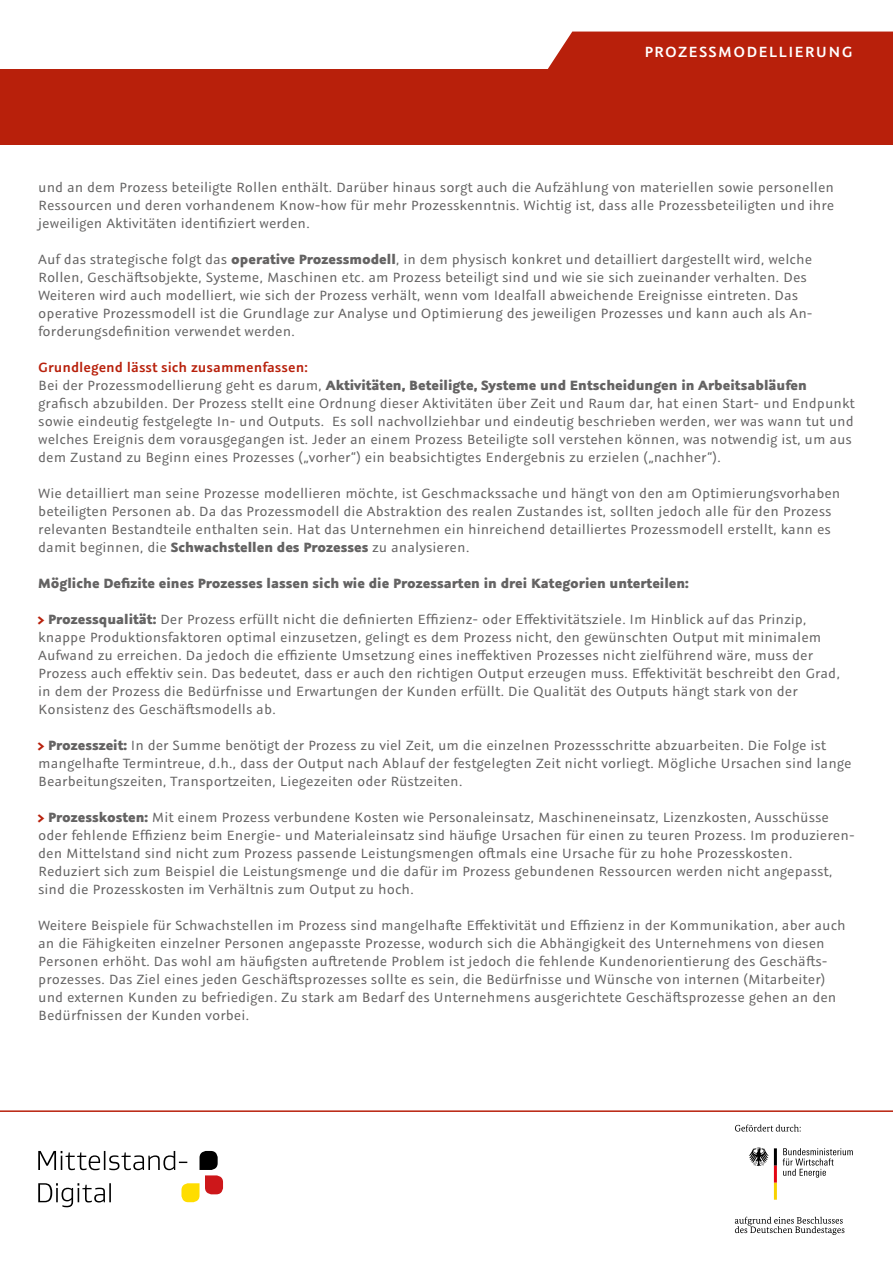
<style>
.page{position:relative;width:893px;height:1263px;background:#fff}
.page>*{position:absolute;margin:0;border:0;box-sizing:border-box;transform-origin:0 0}
.t1{font:600 16.5px "Graublau Sans";letter-spacing:.075em;color:#fff}
.t2{font:15px/18px "Graublau Sans";color:#646363}
.t3{font:700 15px "Graublau Sans";color:#646363}
.s1{font-weight:700}
.s2{font-weight:600;color:#b8200b}
.s3{font-weight:700;color:#b8200b}
</style>
<div class="page">
<div style="left:0;top:69px;width:893px;height:76px;background:#b8200b"></div>
<div style="left:548px;top:32px;width:345px;height:37px;background:#b8200b"></div>
<svg style="left:749px;top:1147px;width:28px;height:53px"></svg>
<svg style="left:783px;top:1148px;width:70px;height:30px"></svg>
<svg style="left:735px;top:1124px;width:66px;height:7px"></svg>
<svg style="left:735px;top:1217px;width:109px;height:18px"></svg>
<svg style="left:38px;top:1151px;width:185px;height:56px"></svg>
<hr style="left:0;top:1110px;width:893px;height:2px;background:#b8200b">
<p class="t1" style="left:644px;top:42px;width:210px">PROZESSMODELLIERUNG</p>
<p class="t2" style="left:38px;top:178px;width:798px;text-align:justify">und an dem Prozess beteiligte Rollen enthält. Darüber hinaus sorgt auch die Aufzählung von materiellen sowie personellen Ressourcen und deren vorhandenem Know-how für mehr Prozesskenntnis. Wichtig ist, dass alle Prozessbeteiligten und ihre jeweiligen Aktivitäten identifiziert werden.</p>
<p class="t2" style="left:38px;top:250px;width:776px">Auf das strategische folgt das <span class="s1">operative Prozessmodell</span>, in dem physisch konkret und detailliert dargestellt wird, welche Rollen, Geschäftsobjekte, Systeme, Maschinen etc. am Prozess beteiligt sind und wie sie sich zueinander verhalten. Des Weiteren wird auch modelliert, wie sich der Prozess verhält, wenn vom Idealfall abweichende Ereignisse eintreten. Das operative Prozessmodell ist die Grundlage zur Analyse und Optimierung des jeweiligen Prozesses und kann auch als An&shy;forderungsdefinition verwendet werden.</p>
<p class="t2" style="left:38px;top:358px;width:818px"><span class="s2">Grundlegend lässt sich zusammenfassen:<br></span>Bei der Prozessmodellierung geht es darum, <span class="s1">Aktivitäten, Beteiligte, Systeme und Entscheidungen in Arbeitsabläufen </span>grafisch abzubilden. Der Prozess stellt eine Ordnung dieser Aktivitäten über Zeit und Raum dar, hat einen Start- und Endpunkt sowie eindeutig festgelegte In- und Outputs. Es soll nachvollziehbar und eindeutig beschrieben werden, wer was wann tut und welches Ereignis dem vorausgegangen ist. Jeder an einem Prozess Beteiligte soll verstehen können, was notwendig ist, um aus dem Zustand zu Beginn eines Prozesses („vorher“) ein beabsichtigtes Endergebnis zu erzielen („nachher“).</p>
<p class="t2" style="left:38px;top:484px;width:804px">Wie detailliert man seine Prozesse modellieren möchte, ist Geschmackssache und hängt von den am Optimierungsvorhaben beteiligten Personen ab. Da das Prozessmodell die Abstraktion des realen Zustandes ist, sollten jedoch alle für den Prozess relevanten Bestandteile enthalten sein. Hat das Unternehmen ein hinreichend detailliertes Prozessmodell erstellt, kann es damit beginnen, die <span class="s1">Schwachstellen des Prozesses</span> zu analysieren.</p>
<p class="t3" style="left:38px;top:574px;width:652px">Mögliche Defizite eines Prozesses lassen sich wie die Prozessarten in drei Kategorien unterteilen:</p>
<p class="t2" style="left:38px;top:610px;width:803px"><span class="s3">&gt;</span> <span class="s1">Prozessqualität:</span> Der Prozess erfüllt nicht die definierten Effizienz- oder Effektivitätsziele. Im Hinblick auf das Prinzip, knappe Produktionsfaktoren optimal einzusetzen, gelingt es dem Prozess nicht, den gewünschten Output mit minimalem Aufwand zu erreichen. Da jedoch die effiziente Umsetzung eines ineffektiven Prozesses nicht zielführend wäre, muss der Prozess auch effektiv sein. Das bedeutet, dass er auch den richtigen Output erzeugen muss. Effektivität beschreibt den Grad, in dem der Prozess die Bedürfnisse und Erwartungen der Kunden erfüllt. Die Qualität des Outputs hängt stark von der Konsistenz des Geschäftsmodells ab.</p>
<p class="t2" style="left:38px;top:736px;width:815px"><span class="s3">&gt;</span> <span class="s1">Prozesszeit:</span> In der Summe benötigt der Prozess zu viel Zeit, um die einzelnen Prozessschritte abzuarbeiten. Die Folge ist mangelhafte Termintreue, d.h., dass der Output nach Ablauf der festgelegten Zeit nicht vorliegt. Mögliche Ursachen sind lange<br>Bearbeitungszeiten, Transportzeiten, Liegezeiten oder Rüstzeiten.</p>
<p class="t2" style="left:38px;top:808px;width:818px"><span class="s3">&gt;</span> <span class="s1">Prozesskosten:</span> Mit einem Prozess verbundene Kosten wie Personaleinsatz, Maschineneinsatz, Lizenzkosten, Ausschüsse oder fehlende Effizienz beim Energie- und Materialeinsatz sind häufige Ursachen für einen zu teuren Prozess. Im produzieren&shy;den Mittelstand sind nicht zum Prozess passende Leistungsmengen oftmals eine Ursache für zu hohe Prozesskosten.<br>Reduziert sich zum Beispiel die Leistungsmenge und die dafür im Prozess gebundenen Ressourcen werden nicht angepasst, sind die Prozesskosten im Verhältnis zum Output zu hoch.</p>
<p class="t2" style="left:38px;top:916px;width:809px">Weitere Beispiele für Schwachstellen im Prozess sind mangelhafte Effektivität und Effizienz in der Kommunikation, aber auch an die Fähigkeiten einzelner Personen angepasste Prozesse, wodurch sich die Abhängigkeit des Unternehmens von diesen Personen erhöht. Das wohl am häufigsten auftretende Problem ist jedoch die fehlende Kundenorientierung des Geschäfts&shy;prozesses. Das Ziel eines jeden Geschäftsprozesses sollte es sein, die Bedürfnisse und Wünsche von internen (Mitarbeiter) und externen Kunden zu befriedigen. Zu stark am Bedarf des Unternehmens ausgerichtete Geschäftsprozesse gehen an den Bedürfnissen der Kunden vorbei.</p>
</div>
